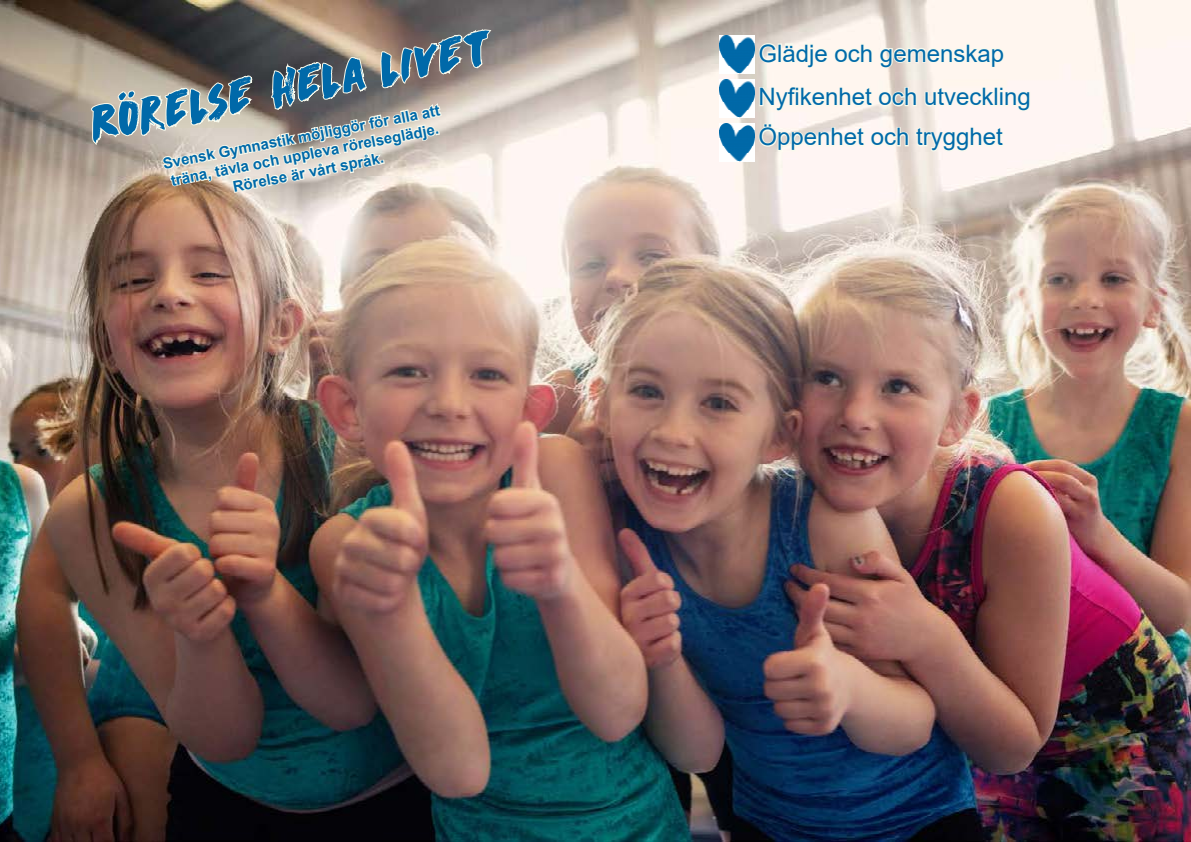
<style>
.page{position:relative;width:1191px;height:842px;background:#fff}
.page>*{position:absolute;margin:0;border:0;box-sizing:border-box;transform-origin:0 0}
.t1{font:44px "Dirrrty";color:#0069a9}
.t2{font:24px/43.6px "Arial";color:#0069a9}
.t3{font:700 15px/18px "Arial";color:#0069a9;text-align:center}
</style>
<div class="page">
<img style="left:0;top:0;width:1191px;height:842px">
<svg style="left:90px;top:20px;width:408px;height:174px;background:#aaa298"></svg>
<svg style="left:757px;top:42px;width:248px;height:27px"></svg>
<svg style="left:758px;top:85px;width:159px;height:27px"></svg>
<div style="left:923px;top:85px;width:108px;height:27px;background:#fbf6ef"></div>
<svg style="left:757px;top:123px;width:248px;height:29px"></svg>
<img style="left:719px;top:36px;width:35px;height:39px">
<img style="left:719px;top:80px;width:35px;height:39px">
<img style="left:719px;top:123px;width:35px;height:39px">
<h1 class="t1" style="left:84px;top:95px;width:413px;rotate:-11deg">Rörelse hela livet</h1>
<p class="t3" style="left:161px;top:155px;width:283px;rotate:-11deg">Svensk Gymnastik möjliggör för alla att träna, tävla och uppleva rörelseglädje.<br>Rörelse är vårt språk.</p>
<h2 class="t2" style="left:758px;top:31px;width:274px">Glädje och gemenskap<br>Nyfikenhet och utveckling</h2>
<h2 class="t2" style="left:758px;top:115px;width:246px">Öppenhet och trygghet</h2>
</div>
